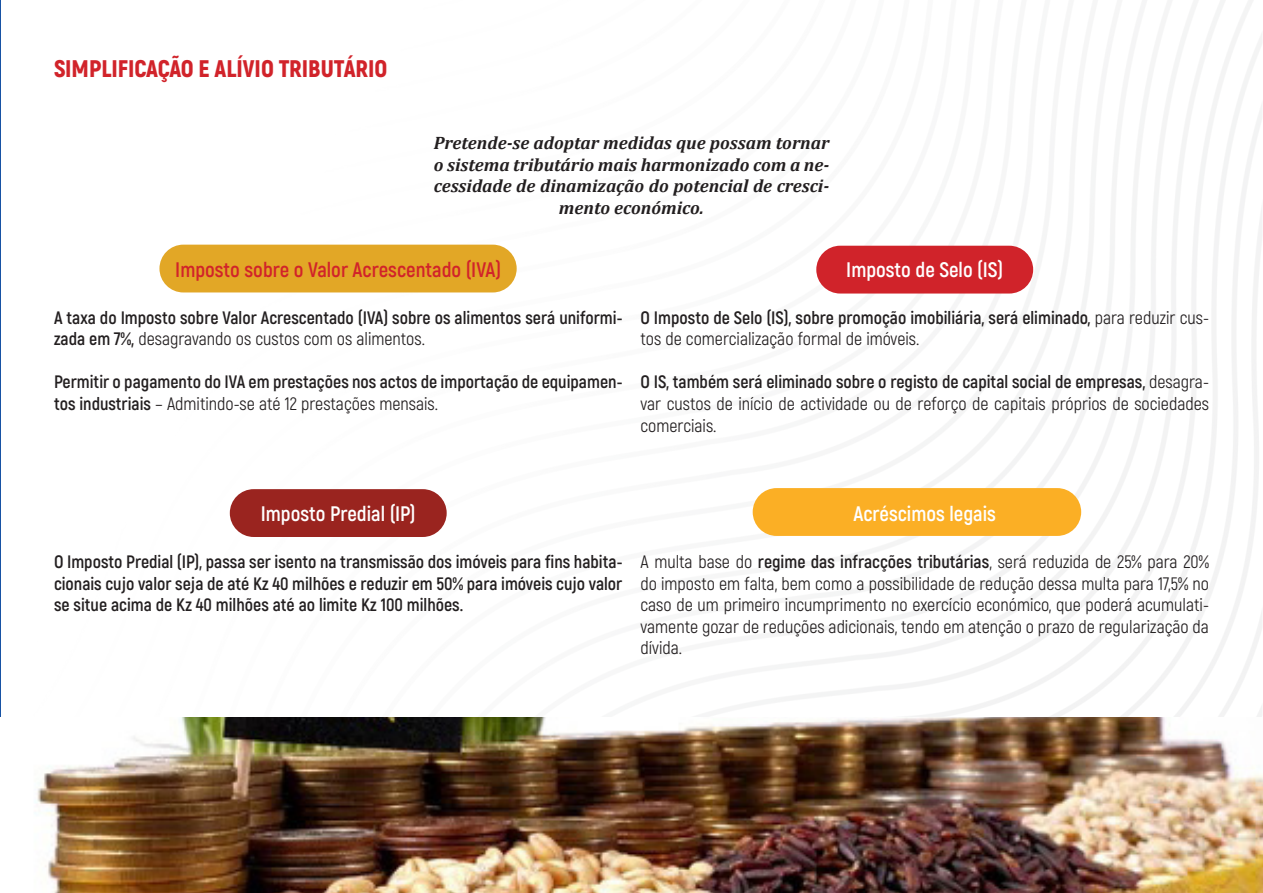
<style>
.page{position:relative;width:1263px;height:893px;background:#fff}
.page>*{position:absolute;margin:0;border:0;box-sizing:border-box;transform-origin:0 0}
.Título{font:900 24px "Akrobat";color:#d1232a}
.Subtítulo{font:700 21px "Akrobat";color:#fff}
.Subtítulo-2{font:700 21px "Akrobat";color:#d1232a}
.Corpo_de_texto{font:700 18px/21.6px "Akrobat";color:#231f20}
.Corpo_de_texto-2{font:18px/21.6px "Akrobat";color:#231f20;text-align:justify}
.Corpo_de_texto-3{font:italic 700 18px/21.6px "Cambria";color:#231f20;text-align:center}
.s1{font-weight:400}
.s2{font-weight:700}
</style>
<div class="page">
<img style="left:163px;top:0;width:1099px;height:718px">
<div style="left:159px;top:245px;width:358px;height:47px;background:#e2a726;border-radius:24px"></div>
<div style="left:816px;top:246px;width:217px;height:48px;background:#d0232a;border-radius:24px"></div>
<div style="left:230px;top:489px;width:217px;height:48px;background:#9a241f;border-radius:24px"></div>
<div style="left:753px;top:488px;width:328px;height:48px;background:#fbaf25;border-radius:24px"></div>
<hr style="left:0;top:0;width:1px;height:893px;background:#1752a4">
<img style="left:0;top:718px;width:1263px;height:175px">
<p class="Título" style="left:54px;top:53px;width:335px">SIMPLIFICAÇÃO E ALÍVIO TRIBUTÁRIO</p>
<p class="Corpo_de_texto-3" style="left:434px;top:132px;width:397px">Pretende-se adoptar medidas que possam tornar o sistema tributário mais harmonizado com a ne&shy;cessidade de dinamização do potencial de cresci&shy;mento económico.</p>
<p class="Subtítulo-2" style="left:175px;top:256px;width:327px">Imposto sobre o Valor Acrescentado (IVA)</p>
<p class="Corpo_de_texto" style="left:54px;top:306px;width:570px">A taxa do Imposto sobre Valor Acrescentado (IVA) sobre os alimentos será uniformi&shy;zada em 7%, <span class="s1">desagravando os custos com os alimentos.</span></p>
<p class="Corpo_de_texto" style="left:54px;top:371px;width:570px">Permitir o pagamento do IVA em prestações nos actos de importação de equipamen&shy;tos industriais <span class="s1">– Admitindo-se até 12 prestações mensais.</span></p>
<p class="Subtítulo" style="left:846px;top:256px;width:158px">Imposto de Selo (IS)</p>
<p class="Corpo_de_texto" style="left:640px;top:306px;width:570px">O Imposto de Selo (IS), sobre promoção imobiliária, será eliminado, <span class="s1">para reduzir cus&shy;tos de comercialização formal de imóveis.</span></p>
<p class="Corpo_de_texto-2" style="left:640px;top:371px;width:570px"><span class="s2">O IS, também será eliminado sobre o registo de capital social de empresas,</span> desagra&shy;var custos de início de actividade ou de reforço de capitais próprios de sociedades comerciais.</p>
<p class="Subtítulo" style="left:261px;top:501px;width:156px">Imposto Predial (IP)</p>
<p class="Corpo_de_texto" style="left:54px;top:551px;width:570px;text-align:justify">O Imposto Predial (IP), passa ser isento na transmissão dos imóveis para fins habita&shy;cionais cujo valor seja de até Kz 40 milhões e reduzir em 50% para imóveis cujo valor se situe acima de Kz 40 milhões até ao limite Kz 100 milhões.</p>
<p class="Subtítulo" style="left:853px;top:501px;width:144px">Acréscimos legais</p>
<p class="Corpo_de_texto-2" style="left:640px;top:551px;width:570px">A multa base do <span class="s2">regime das infracções tributárias</span>, será reduzida de 25% para 20% do imposto em falta, bem como a possibilidade de redução dessa multa para 17,5% no caso de um primeiro incumprimento no exercício económico, que poderá acumulati&shy;vamente gozar de reduções adicionais, tendo em atenção o prazo de regularização da dívida.</p>
</div>
